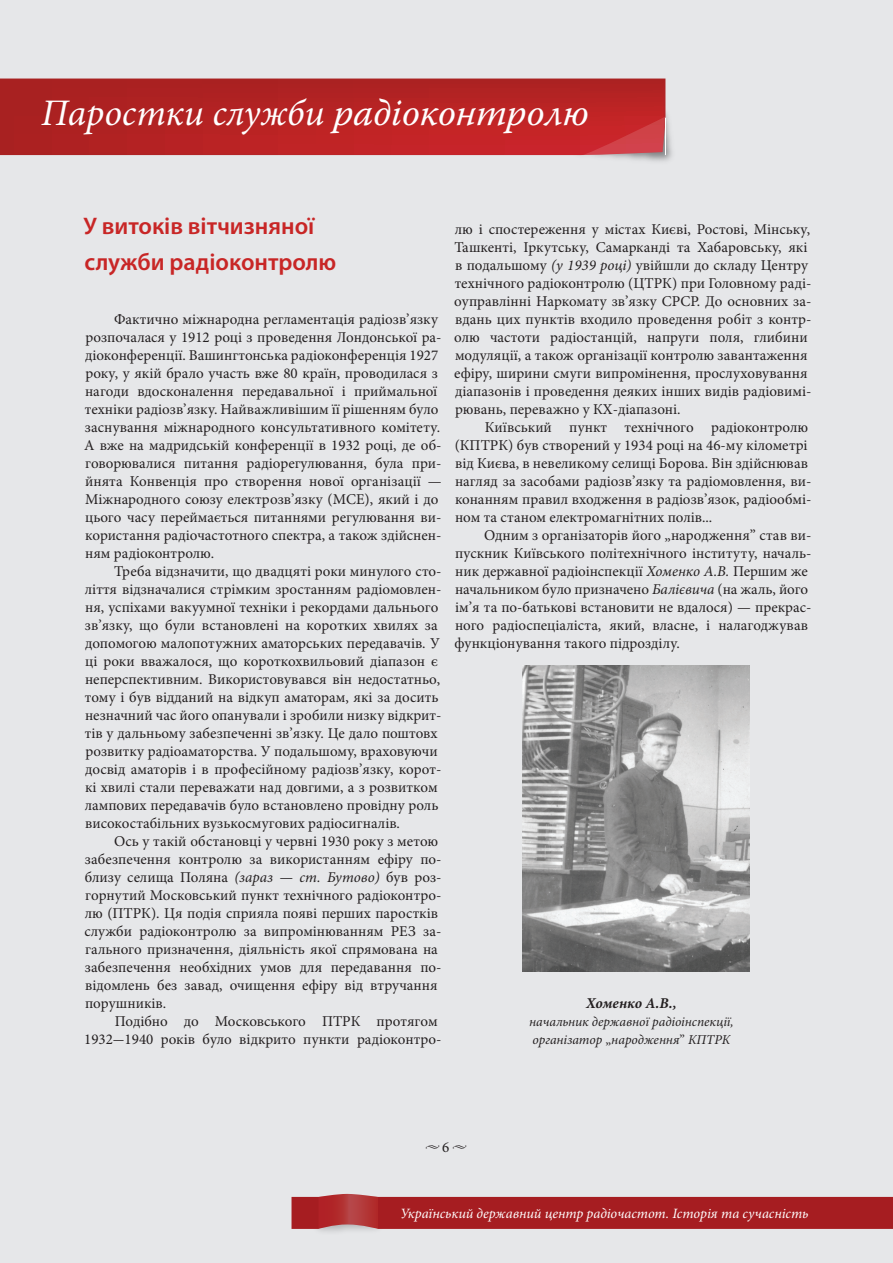
<style>
.page{position:relative;width:893px;height:1263px;background:#e6e7e9}
.page>*{position:absolute;margin:0;border:0;box-sizing:border-box;transform-origin:0 0}
.t1{font:italic 37.5px "Minion Pro";color:#fff}
.t2{font:600 24px/36px "Myriad Pro";color:#c82626}
.t3{font:15px/18px "Minion Pro";color:#231f20}
.t4{font:italic 700 15px "Minion Pro";letter-spacing:-.005em;color:#231f20}
.t5{font:italic 14.25px "Minion Pro";letter-spacing:-.005em;color:#fff}
.t6{font:italic 13.5px/18px "Minion Pro";color:#231f20}
.t7{font:9px "Minion Pro";color:#231f20}
.s1{font-family:"Warnock Pro"}
.s2{font-style:italic}
.s3{font-style:normal}
.s4{font-size:15px}
</style>
<div class="page">
<img style="left:523px;top:78px;width:149px;height:84px">
<svg style="left:0;top:79px;width:665px;height:76px;background:#b52223"></svg>
<svg style="left:581px;top:117px;width:84px;height:38px;background:#c9363c"></svg>
<svg style="left:292px;top:1194px;width:601px;height:35px;background:#ac3033"></svg>
<img style="left:523px;top:665px;width:227px;height:306px">
<h1 class="t1" style="left:41px;top:88px;width:549px">Паростки служби <span class="s1">радіоконтролю</span></h1>
<h2 class="t2" style="left:84px;top:207px;width:254px">У витоків вітчизняної служби радіоконтролю</h2>
<p class="t3" style="left:84px;top:310px;width:359px;text-indent:30px">Фактично міжнародна регламентація радіозв’язку розпочалася у 1912 році з проведення Лондонської ра&shy;діоконференції. Вашингтонська радіоконференція 1927 року, у якій брало участь вже 80 країн, проводилася з нагоди вдосконалення передавальної і приймальної техніки радіозв’язку. Найважливішим її рішенням було заснування міжнародного консультативного комітету.<br>А вже на мадридській конференції в 1932 році, де об&shy;говорювалися питання радіорегулювання, була при&shy;йнята Конвенція про створення нової організації — Міжнародного союзу електрозв’язку (МСЕ), який і до цього часу переймається питаннями регулювання ви&shy;користання радіочастотного спектра, а також здійснен&shy;ням радіоконтролю.</p>
<p class="t3" style="left:85px;top:562px;width:358px;text-indent:29px">Треба відзначити, що двадцяті роки минулого сто&shy;ліття відзначалися стрімким зростанням радіомовлен&shy;ня, успіхами вакуумної техніки і рекордами дальнього зв’язку, що були встановлені на коротких хвилях за допомогою малопотужних аматорських передавачів. У ці роки вважалося, що короткохвильовий діапазон є неперспективним. Використовувався він недостатньо, тому і був відданий на відкуп аматорам, які за досить незначний час його опанували і зробили низку відкрит&shy;тів у дальньому забезпеченні зв’язку. Це дало поштовх розвитку радіоаматорства. У подальшому, враховуючи досвід аматорів і в професійному радіозв’язку, корот&shy;кі хвилі стали переважати над довгими, а з розвитком лампових передавачів було встановлено провідну роль високостабільних вузькосмугових радіосигналів.</p>
<p class="t3" style="left:84px;top:832px;width:359px;text-indent:30px">Ось у такій обстановці у червні 1930 року з метою забезпечення контролю за використанням ефіру по&shy;близу селища Поляна <span class="s2">(зараз — ст. Бутово)</span> був роз&shy;горнутий Московський пункт технічного радіоконтро&shy;лю (ПТРК). Ця подія сприяла появі перших паростків служби радіоконтролю за випромінюванням РЕЗ за&shy;гального призначення, діяльність якої спрямована на забезпечення необхідних умов для передавання по&shy;відомлень без завад, очищення ефіру від втручання порушників.</p>
<p class="t3" style="left:84px;top:1012px;width:359px;text-align:right">Подібно до Московського ПТРК протягом<br>1932-1940 років було відкрито пункти радіоконтро-</p>
<p class="t3" style="left:454px;top:220px;width:359px">лю і спостереження у містах Києві, Ростові, Мінську, Ташкенті, Іркутську, Самарканді та Хабаровську, які в подальшому <span class="s2">(у 1939 році)</span> увійшли до складу Центру технічного радіоконтролю (ЦТРК) при Головному раді&shy;оуправлінні Наркомату зв’язку СРСР. До основних за&shy;вдань цих пунктів входило проведення робіт з контр&shy;олю частоти радіостанцій, напруги поля, глибини модуляції, а також організації контролю завантаження ефіру, ширини смуги випромінення, прослуховування діапазонів і проведення деяких інших видів радіовимі&shy;рювань, переважно у КХ-діапазоні.</p>
<p class="t3" style="left:455px;top:418px;width:358px;text-indent:30px">Київський пункт технічного радіоконтролю (КПТРК) був створений у 1934 році на 46-му кілометрі від Києва, в невеликому селищі Борова. Він здійснював нагляд за засобами радіозв’язку та радіомовлення, ви&shy;конанням правил входження в радіозв’язок, радіообмі&shy;ном та станом електромагнітних полів...</p>
<p class="t3" style="left:455px;top:526px;width:358px;text-indent:30px">Одним з організаторів його „народження” став ви&shy;пускник Київського політехнічного інституту, началь&shy;ник державної радіоінспекції <span class="s2">Хоменко А.В.</span> Першим же начальником було призначено <span class="s2">Балієвича</span> (на жаль, його ім’я та по-батькові встановити не вдалося) — прекрас&shy;ного радіоспеціаліста, який, власне, і налагоджував функціонування такого підрозділу.</p>
<p class="t4" style="left:586px;top:993px;width:92px">Хоменко А.В.,</p>
<p class="t6" style="left:529px;top:1013px;width:206px">начальник державної радіоінспекції, організатор <span class="s3">„</span>народження<span class="s3">”</span> КПТРК</p>
<p class="t7" style="left:426px;top:1140px;width:43px">• <span class="s4">6</span> •</p>
<p class="t5" style="left:400px;top:1203px;width:409px">Український державний центр радіочастот. Історія та сучасність</p>
</div>
